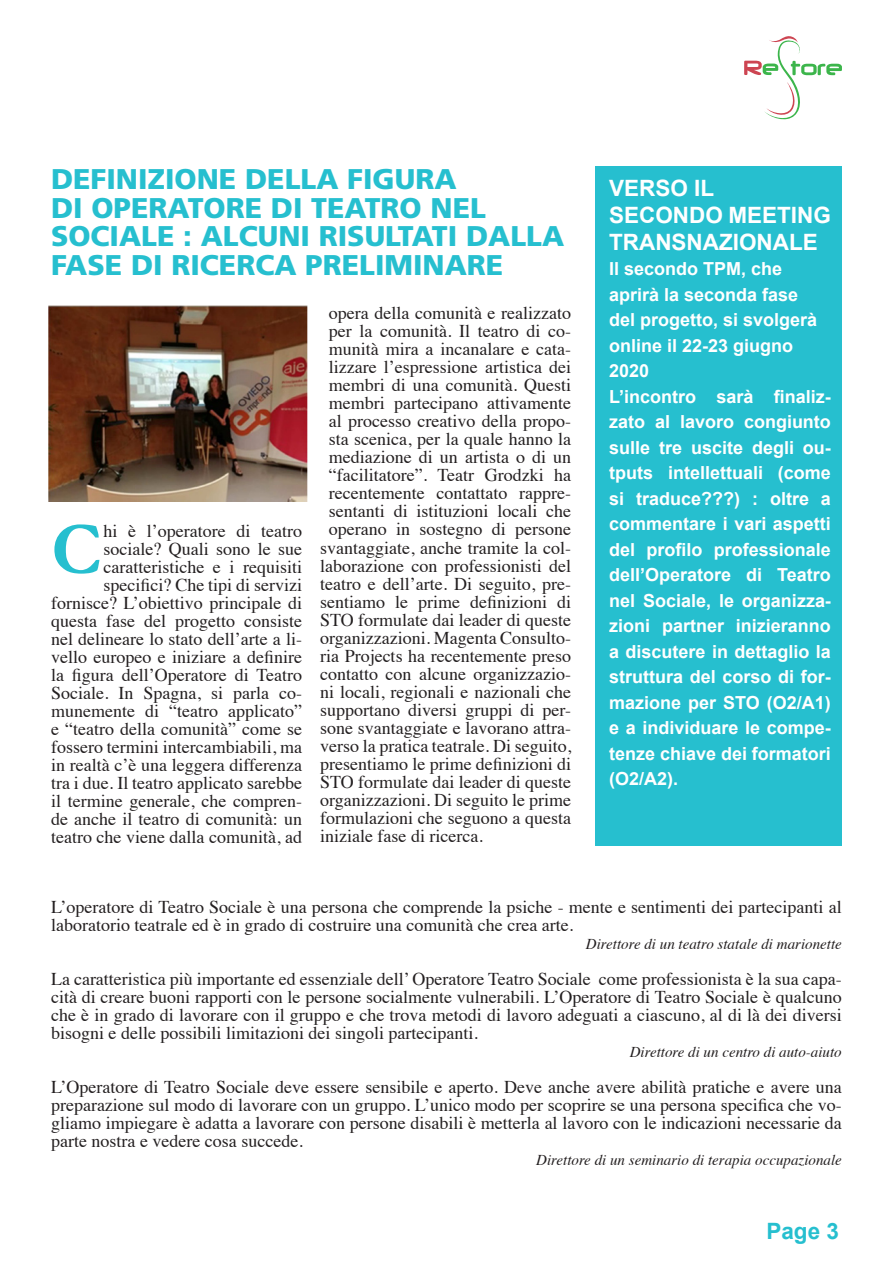
<style>
.page{position:relative;width:893px;height:1263px;background:#fff}
.page>*{position:absolute;margin:0;border:0;box-sizing:border-box;transform-origin:0 0}
.t1{font:700 75px "Garamond";color:#26bfcf}
.t2{font:900 28.5px/28.5px "Frutiger";color:#26bfcf}
.t3{font:700 22.5px/27px "Arial";color:#fff}
.t4{font:700 22.5px "Arial";color:#26bfcf}
.t5{font:18px/18px "Times";color:#231f20;text-align:justify}
.t6{font:700 18px/25.5px "Arial";color:#fff}
.t7{font:italic 15px "Times";color:#231f20}
</style>
<div class="page">
<svg style="left:744px;top:36px;width:98px;height:84px"></svg>
<div style="left:595px;top:167px;width:247px;height:679px;background:#26bfcf"></div>
<img style="left:48px;top:306px;width:260px;height:196px">
<p class="t2" style="left:51px;top:165px;width:515px">DEFINIZIONE DELLA FIGURA<br>DI OPERATORE DI TEATRO NEL<br>SOCIALE : ALCUNI RISULTATI DALLA<br>FASE DI RICERCA PRELIMINARE</p>
<p class="t5" style="left:51px;top:520px;width:253px;text-align:right">hi è l’operatore di teatro sociale? Quali sono le sue caratteristiche e i requisiti specifici? Che tipi di servizi fornisce? L’obiettivo principale di questa fase del progetto consiste nel delineare lo stato dell’arte a li&shy;vello europeo e iniziare a definire la figura dell’Operatore di Teatro Sociale. In Spagna, si parla co&shy;munemente di “teatro applicato” e “teatro della comunità” come se fossero termini intercambiabili, ma in realtà c’è una leggera differenza tra i due. Il teatro applicato sarebbe il termine generale, che compren&shy;de anche il teatro di comunità: un teatro che viene dalla comunità, ad</p>
<p class="t1" style="left:51px;top:498px;width:52px">C</p>
<p class="t5" style="left:329px;top:303px;width:244px">opera della comunità e realizzato</p>
<p class="t5" style="left:329px;top:321px;width:244px">per la comunità. Il teatro di co-</p>
<p class="t5" style="left:329px;top:339px;width:244px">munità mira a incanalare e cata-</p>
<p class="t5" style="left:329px;top:357px;width:244px">lizzare l’espressione artistica dei</p>
<p class="t5" style="left:329px;top:375px;width:244px">membri di una comunità. Questi</p>
<p class="t5" style="left:329px;top:393px;width:244px">membri partecipano attivamente</p>
<p class="t5" style="left:329px;top:411px;width:244px">al processo creativo della propo-</p>
<p class="t5" style="left:329px;top:429px;width:244px">sta scenica, per la quale hanno la</p>
<p class="t5" style="left:329px;top:447px;width:244px">mediazione di un artista o di un</p>
<p class="t5" style="left:329px;top:465px;width:244px">“facilitatore”. Teatr Grodzki ha</p>
<p class="t5" style="left:329px;top:483px;width:244px">recentemente contattato rappre-</p>
<p class="t5" style="left:329px;top:501px;width:244px">sentanti di istituzioni locali che</p>
<p class="t5" style="left:329px;top:519px;width:244px">operano in sostegno di persone</p>
<p class="t5" style="left:320px;top:537px;width:253px">svantaggiate, anche tramite la col-</p>
<p class="t5" style="left:320px;top:555px;width:253px">laborazione con professionisti del</p>
<p class="t5" style="left:320px;top:573px;width:253px">teatro e dell’arte. Di seguito, pre-</p>
<p class="t5" style="left:320px;top:591px;width:253px">sentiamo le prime definizioni di</p>
<p class="t5" style="left:320px;top:609px;width:253px">STO formulate dai leader di queste</p>
<p class="t5" style="left:320px;top:627px;width:253px">organizzazioni. Magenta Consulto-</p>
<p class="t5" style="left:320px;top:645px;width:253px">ria Projects ha recentemente preso</p>
<p class="t5" style="left:320px;top:663px;width:253px">contatto con alcune organizzazio-</p>
<p class="t5" style="left:320px;top:681px;width:253px">ni locali, regionali e nazionali che</p>
<p class="t5" style="left:320px;top:699px;width:253px">supportano diversi gruppi di per-</p>
<p class="t5" style="left:320px;top:717px;width:253px">sone svantaggiate e lavorano attra-</p>
<p class="t5" style="left:320px;top:735px;width:253px">verso la pratica teatrale. Di seguito,</p>
<p class="t5" style="left:320px;top:753px;width:253px">presentiamo le prime definizioni di</p>
<p class="t5" style="left:320px;top:771px;width:253px">STO formulate dai leader di queste</p>
<p class="t5" style="left:320px;top:789px;width:253px">organizzazioni. Di seguito le prime</p>
<p class="t5" style="left:320px;top:807px;width:253px">formulazioni che seguono a questa</p>
<p class="t5" style="left:320px;top:825px;width:164px">iniziale fase di ricerca.</p>
<p class="t3" style="left:609px;top:175px;width:223px">VERSO IL<br>SECONDO MEETING<br>TRANSNAZIONALE</p>
<p class="t6" style="left:609px;top:257px;width:210px">Il secondo TPM, che aprirà la seconda fase del progetto, si svolgerà online il 22-23 giugno<br>2020</p>
<p class="t6" style="left:609px;top:384px;width:223px;text-align:justify">L’incontro sarà finaliz&shy;zato al lavoro congiunto sulle tre uscite degli ou&shy;tputs intellettuali (come si traduce???) : oltre a commentare i vari aspetti del profilo professionale dell’Operatore di Teatro nel Sociale, le organizza&shy;zioni partner inizieranno a discutere in dettaglio la struttura del corso di for&shy;mazione per STO (O2/A1) e a individuare le compe&shy;tenze chiave dei formatori (O2/A2).</p>
<p class="t5" style="left:51px;top:896px;width:792px">L’operatore di Teatro Sociale è una persona che comprende la psiche - mente e sentimenti dei partecipanti al laboratorio teatrale ed è in grado di costruire una comunità che crea arte.</p>
<p class="t7" style="left:586px;top:931px;width:257px">Direttore di un teatro statale di marionette</p>
<p class="t5" style="left:51px;top:968px;width:792px">La caratteristica più importante ed essenziale dell’ Operatore Teatro Sociale come professionista è la sua capa&shy;cità di creare buoni rapporti con le persone socialmente vulnerabili. L’Operatore di Teatro Sociale è qualcuno che è in grado di lavorare con il gruppo e che trova metodi di lavoro adeguati a ciascuno, al di là dei diversi bisogni e delle possibili limitazioni dei singoli partecipanti.</p>
<p class="t7" style="left:630px;top:1039px;width:214px">Direttore di un centro di auto-aiuto</p>
<p class="t5" style="left:51px;top:1076px;width:792px">L’Operatore di Teatro Sociale deve essere sensibile e aperto. Deve anche avere abilità pratiche e avere una preparazione sul modo di lavorare con un gruppo. L’unico modo per scoprire se una persona specifica che vo&shy;gliamo impiegare è adatta a lavorare con persone disabili è metterla al lavoro con le indicazioni necessarie da parte nostra e vedere cosa succede.</p>
<p class="t7" style="left:536px;top:1147px;width:307px">Direttore di un seminario di terapia occupazionale</p>
<p class="t4" style="left:766px;top:1216px;width:74px">Page 3</p>
</div>
